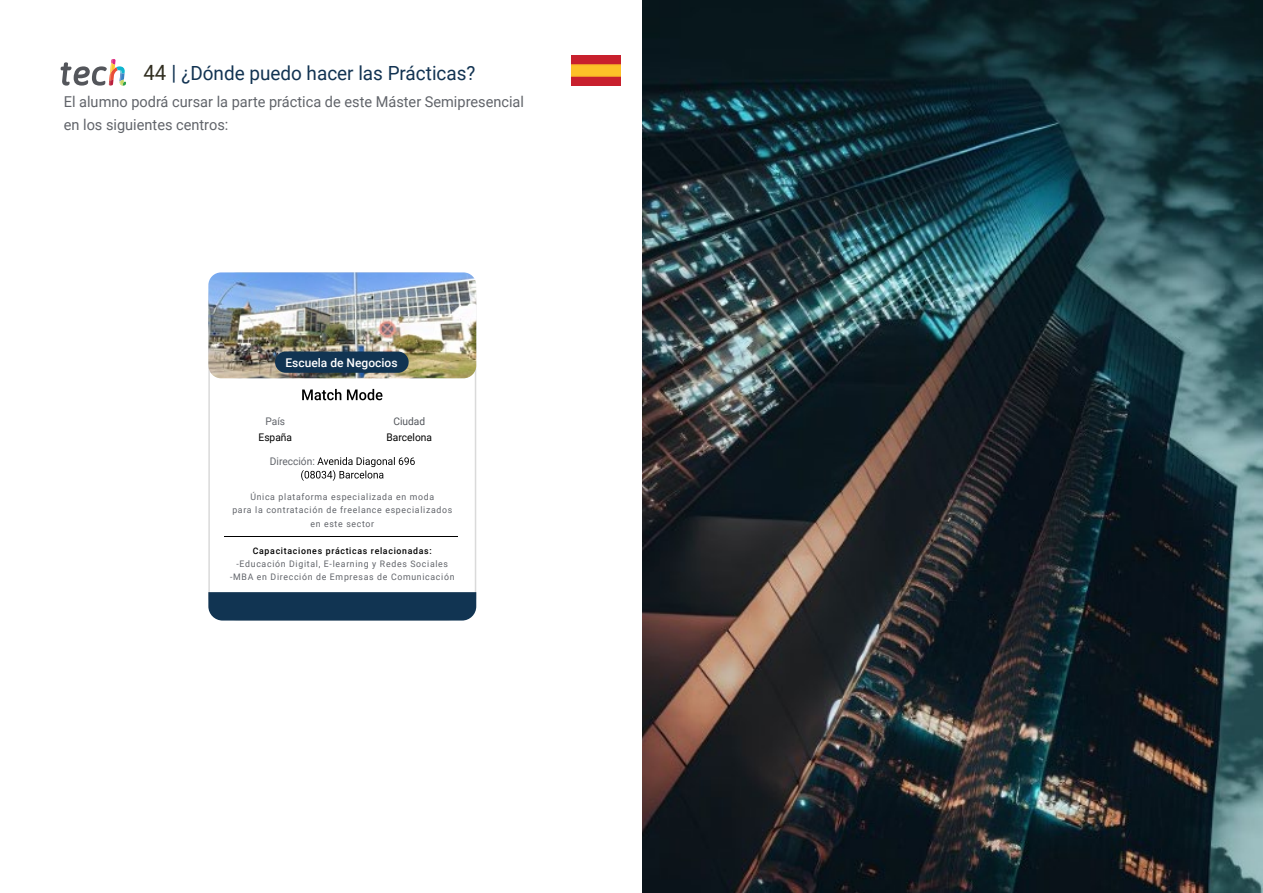
<style>
.page{position:relative;width:1263px;height:893px;background:#fff}
.page>*{position:absolute;margin:0;border:0;box-sizing:border-box;transform-origin:0 0}
.t1{font:19.5px "Roboto";color:#123352}
.t2{font:15px/22.5px "Roboto";color:#61646a}
.t3{font:500 12px "Roboto";color:#fff}
.t4{font:10.5px "Roboto";color:#000}
.t5{font:10.5px "Roboto";color:#61646a}
.t6{font:10.5px "Roboto";color:#52555b}
.t7{font:9px/13.5px "Roboto";letter-spacing:.08em;color:#61646a;text-align:center}
.t8{font:500 9px "Roboto";letter-spacing:.08em;color:#000}
.s1{font-size:21px;color:#312e20}
.s2{font-size:21px}
</style>
<div class="page">
<svg style="left:61px;top:59px;width:65px;height:27px"></svg>
<img style="left:571px;top:56px;width:50px;height:29px">
<svg style="left:208px;top:290px;width:269px;height:319px"></svg>
<img style="left:208px;top:272px;width:268px;height:106px">
<div style="left:275px;top:351px;width:134px;height:22px;background:#113452;border-radius:11px"></div>
<svg style="left:208px;top:592px;width:268px;height:29px;background:#183a57"></svg>
<hr style="left:224px;top:537px;width:233px;height:1px;background:#000">
<svg style="left:302px;top:389px;width:80px;height:11px"></svg>
<svg style="left:301px;top:457px;width:114px;height:24px"></svg>
<img style="left:642px;top:0;width:621px;height:893px">
<h1 class="t1" style="left:144px;top:59px;width:333px"><span class="s1">44</span> <span class="s2">|</span> ¿Dónde puedo hacer las Prácticas?</h1>
<h2 class="t2" style="left:64px;top:90px;width:462px">El alumno podrá cursar la parte práctica de este Máster Semipresencial en los siguientes centros:</h2>
<h3 class="t3" style="left:285px;top:354px;width:114px">Escuela de Negocios</h3>
<p class="t5" style="left:265px;top:414px;width:21px">País</p>
<p class="t4" style="left:259px;top:430px;width:35px">España</p>
<p class="t6" style="left:393px;top:414px;width:33px">Ciudad</p>
<p class="t4" style="left:387px;top:430px;width:47px">Barcelona</p>
<p class="t5" style="left:270px;top:454px;width:46px">Dirección:</p>
<p class="t7" style="left:232px;top:489px;width:221px">Única plataforma especializada en moda<br>para la contratación de freelance especializados en este sector</p>
<p class="t8" style="left:253px;top:544px;width:180px">Capacitaciones prácticas relacionadas:</p>
<p class="t7" style="left:230px;top:557px;width:226px">-Educación Digital, E-learning y Redes Sociales -MBA en Dirección de Empresas de Comunicación</p>
</div>
